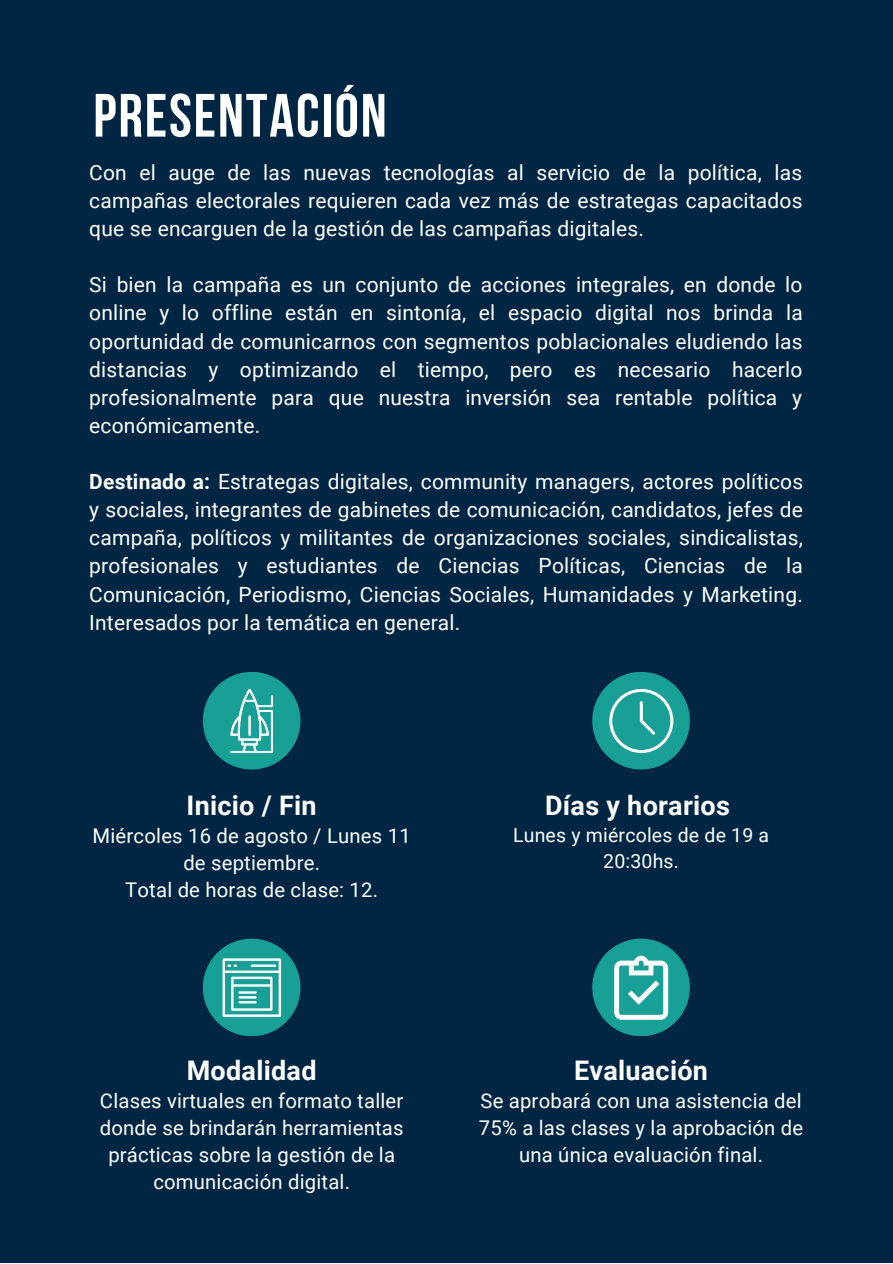
<style>
.page{position:relative;width:893px;height:1264px;background:#fff}
.page>*{position:absolute;margin:0;border:0;box-sizing:border-box;transform-origin:0 0}
.t1{font:700 60.9px "Bebas Neue";letter-spacing:.03em;color:#fff}
.t2{font:700 27px "Roboto";letter-spacing:.01em;color:#fff}
.t3{font:21px/28px "Roboto";letter-spacing:.01em;color:#fff;text-align:justify}
.t4{font:20.25px/27px "Roboto";letter-spacing:.01em;color:#fff;text-align:center}
.t5{font:19.5px/25.8px "Roboto";letter-spacing:.01em;color:#fff;text-align:center}
.s1{font-weight:700}
</style>
<div class="page">
<div style="left:0;top:0;width:892px;height:1262px;background:#002643"></div>
<div style="left:203px;top:672px;width:97px;height:97px;background:#18a096;border-radius:50%"></div>
<svg style="left:230px;top:689px;width:43px;height:64px"></svg>
<div style="left:592px;top:672px;width:97px;height:97px;background:#18a096;border-radius:50%"></div>
<svg style="left:609px;top:689px;width:64px;height:64px"></svg>
<div style="left:203px;top:938px;width:97px;height:98px;background:#18a096;border-radius:50%"></div>
<svg style="left:222px;top:958px;width:59px;height:58px"></svg>
<div style="left:592px;top:938px;width:97px;height:98px;background:#18a096;border-radius:50%"></div>
<svg style="left:614px;top:955px;width:54px;height:64px"></svg>
<p class="t1" style="left:93px;top:91px;width:295px">PRESENTACIÓN</p>
<p class="t3" style="left:89px;top:159px;width:714px">Con el auge de las nuevas tecnologías al servicio de la política, las campañas electorales requieren cada vez más de estrategas capacitados que se encarguen de la gestión de las campañas digitales.</p>
<p class="t3" style="left:89px;top:271px;width:715px">Si bien la campaña es un conjunto de acciones integrales, en donde lo online y lo offline están en sintonía, el espacio digital nos brinda la oportunidad de comunicarnos con segmentos poblacionales eludiendo las distancias y optimizando el tiempo, pero es necesario hacerlo profesionalmente para que nuestra inversión sea rentable política y económicamente.</p>
<p class="t3" style="left:89px;top:468px;width:715px"><span class="s1">Destinado a:</span> Estrategas digitales, community managers, actores políticos y sociales, integrantes de gabinetes de comunicación, candidatos, jefes de campaña, políticos y militantes de organizaciones sociales, sindicalistas, profesionales y estudiantes de Ciencias Políticas, Ciencias de la Comunicación, Periodismo, Ciencias Sociales, Humanidades y Marketing.<br>Interesados por la temática en general.</p>
<p class="t2" style="left:186px;top:789px;width:132px">Inicio / Fin</p>
<p class="t4" style="left:93px;top:822px;width:319px">Miércoles 16 de agosto / Lunes 11 de septiembre.</p>
<p class="t4" style="left:125px;top:876px;width:254px">Total de horas de clase: 12.</p>
<p class="t2" style="left:187px;top:1054px;width:131px">Modalidad</p>
<p class="t4" style="left:100px;top:1087px;width:305px">Clases virtuales en formato taller donde se brindarán herramientas prácticas sobre la gestión de la comunicación digital.</p>
<p class="t2" style="left:545px;top:789px;width:186px">Días y horarios</p>
<p class="t5" style="left:513px;top:822px;width:257px">Lunes y miércoles de de 19 a<br>20:30hs.</p>
<p class="t2" style="left:574px;top:1054px;width:135px">Evaluación</p>
<p class="t4" style="left:479px;top:1087px;width:326px">Se aprobará con una asistencia del<br>75% a las clases y la aprobación de una única evaluación final.</p>
</div>
